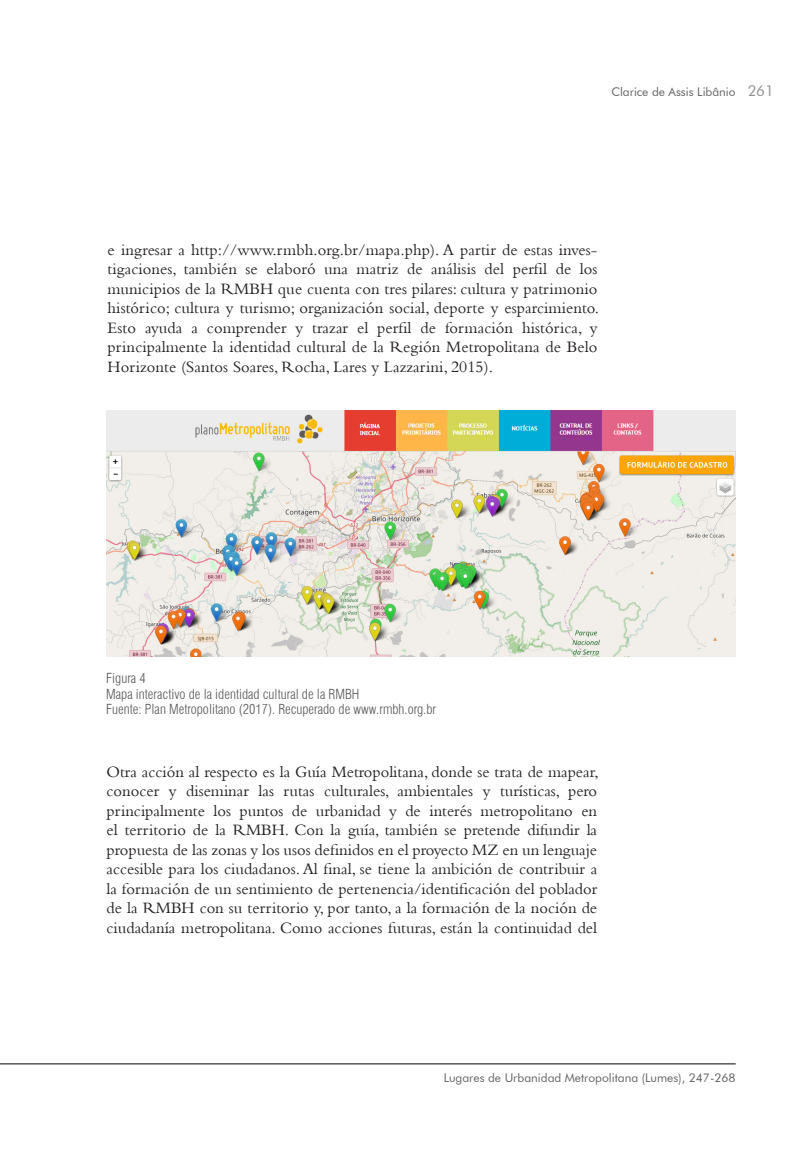
<style>
.page{position:relative;width:808px;height:1149px;background:#fff}
.page>*{position:absolute;margin:0;border:0;box-sizing:border-box;transform-origin:0 0}
.Texto_GENERAL{font:16.5px/19.5px "Bembo";color:#231f20;text-align:justify}
.t1{font:15px "Futura BT";color:#231f20}
.FIGURAS_TEXT{font:300 condensed 13.5px "Swiss 721 BT";color:#57585a}
.t2{font:12px "Futura BT";color:#636366}
</style>
<div class="page">
<hr style="left:0;top:1063px;width:736px;height:1px;background:#000">
<img style="left:106px;top:410px;width:629px;height:246px">
<p class="t2" style="left:611px;top:84px;width:126px">Clarice de Assis Libânio</p>
<p class="t1" style="left:747px;top:81px;width:28px">261</p>
<p class="Texto_GENERAL" style="left:108px;top:239px;width:493px">e ingresar a http://www.rmbh.org.br/mapa.php). A partir de estas inves&shy;tigaciones, también se elaboró una matriz de análisis del perfil de los municipios de la RMBH que cuenta con tres pilares: cultura y patrimonio histórico; cultura y turismo; organización social, deporte y esparcimiento.<br>Esto ayuda a comprender y trazar el perfil de formación histórica, y principalmente la identidad cultural de la Región Metropolitana de Belo Horizonte (Santos Soares, Rocha, Lares y Lazzarini, 2015).</p>
<p class="FIGURAS_TEXT" style="left:106px;top:669px;width:41px">Figura 4</p>
<p class="FIGURAS_TEXT" style="left:106px;top:685px;width:255px">Mapa interactivo de la identidad cultural de la RMBH</p>
<p class="FIGURAS_TEXT" style="left:106px;top:701px;width:331px">Fuente: Plan Metropolitano (2017). Recuperado de www.rmbh.org.br</p>
<p class="Texto_GENERAL" style="left:107px;top:761px;width:494px">Otra acción al respecto es la Guía Metropolitana, donde se trata de mapear, conocer y diseminar las rutas culturales, ambientales y turísticas, pero principalmente los puntos de urbanidad y de interés metropolitano en el territorio de la RMBH. Con la guía, también se pretende difundir la propuesta de las zonas y los usos definidos en el proyecto MZ en un lenguaje accesible para los ciudadanos. Al final, se tiene la ambición de contribuir a la formación de un sentimiento de pertenencia/identificación del poblador de la RMBH con su territorio y, por tanto, a la formación de la noción de ciudadanía metropolitana. Como acciones futuras, están la continuidad del</p>
<p class="t2" style="left:444px;top:1070px;width:293px">Lugares de Urbanidad Metropolitana (Lumes), 247-268</p>
</div>
